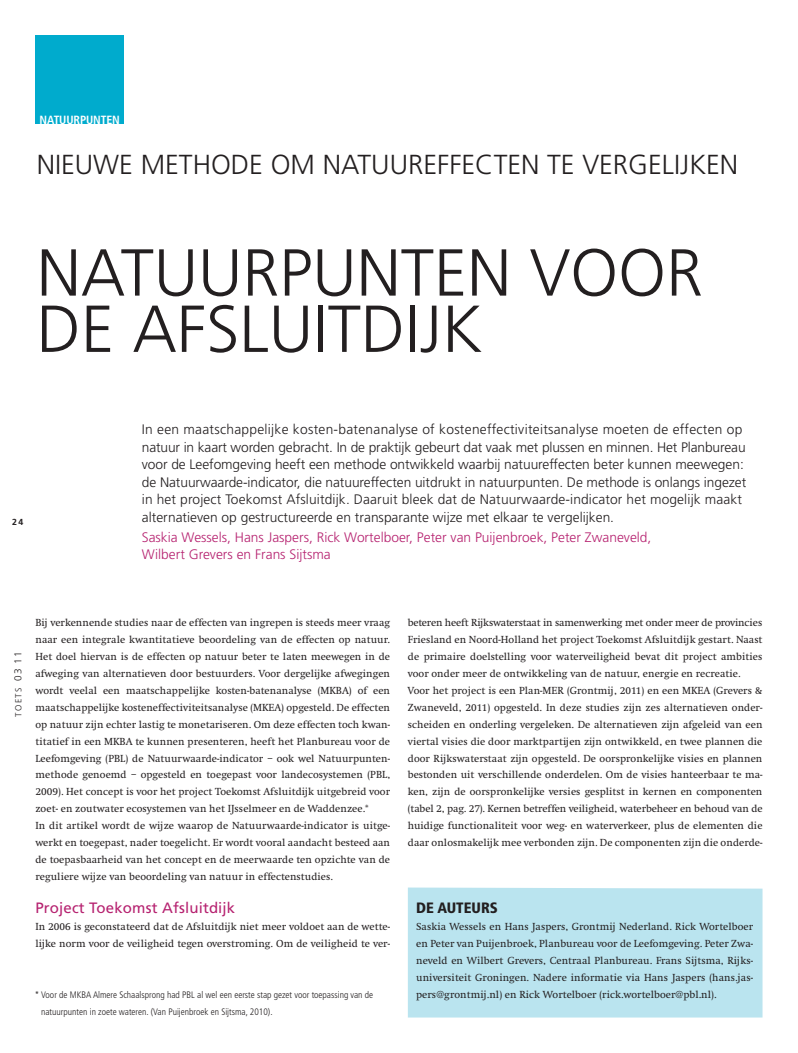
<style>
.page{position:relative;width:798px;height:1053px;background:#fff}
.page>*{position:absolute;margin:0;border:0;box-sizing:border-box;transform-origin:0 0}
._02_Kop{font:300 66.25px "Frutiger";color:#231f20}
._01_chapeau{font:300 27.5px "Frutiger";color:#231f20}
._05_tussenkop{font:15px "Frutiger";letter-spacing:.01em;color:#b62270}
._12_kaderkop{font:900 condensed 15px "Frutiger";color:#231f20}
._03_intro{font:300 13.75px/17.5px "Frutiger";color:#231f20}
._04_auteur{font:300 13.75px/16.9px "Frutiger";color:#b62270}
._00_rubriek{font:700 condensed 11.88px "Frutiger";letter-spacing:-.01em;color:#fff}
._06_broodtekst{font:10.62px/16.9px "Swift";letter-spacing:.005em;color:#231f20;text-align:justify}
._06_bijschrift{font:300 condensed 9.38px/16.9px "Frutiger";color:#231f20}
.t1{font:300 8.75px "Frutiger";letter-spacing:.14em;color:#231f20}
.t2{font:700 8.75px "Frutiger";color:#231f20}
.s1{font-size:10px}
</style>
<div class="page">
<div style="left:35px;top:35px;width:89px;height:89px;background:#00abcd"></div>
<div style="left:408px;top:887px;width:354px;height:130px;background:#bae4ef"></div>
<p class="_00_rubriek" style="left:40px;top:113px;width:82px">NATUURPUNTEN</p>
<p class="_01_chapeau" style="left:37px;top:149px;width:145px">Nieuwe methodeo</p>
<p class="_01_chapeau" style="left:290px;top:149px;width:40px">m nat</p>
<p class="_01_chapeau" style="left:371px;top:149px;width:51px">uureffe</p>
<p class="_01_chapeau" style="left:475px;top:149px;width:31px">ctente</p>
<p class="_01_chapeau" style="left:582px;top:149px;width:31px">vergelij</p>
<p class="_01_chapeau" style="left:689px;top:149px;width:32px">ken</p>
<p class="_02_Kop" style="left:37px;top:235px;width:351px">Natuurpunten</p>
<p class="_02_Kop" style="left:529px;top:235px;width:74px">voor</p>
<p class="_02_Kop" style="left:37px;top:291px;width:301px">de Afsluitdij</p>
<p class="_02_Kop" style="left:442px;top:291px;width:42px">k</p>
<p class="t2" style="left:12px;top:517px;width:12px">24</p>
<p class="_03_intro" style="left:142px;top:421px;width:606px">In een maatschappelijke kosten-batenanalyse of kosteneffectiviteitsanalyse moeten de effecten op natuur in kaart worden gebracht. In de praktijk gebeurt dat vaak met plussen en minnen. Het Planbureau voor de Leefomgeving heeft een methode ontwikkeld waarbij natuureffecten beter kunnen meewegen: de Natuurwaarde-indicator, die natuureffecten uitdrukt in natuurpunten. De methode is onlangs ingezet in het project Toekomst Afsluitdijk. Daaruit bleek dat de Natuurwaarde-indicator het mogelijk maakt alternatieven op gestructureerde en transparante wijze met elkaar te vergelijken.</p>
<p class="_04_auteur" style="left:142px;top:529px;width:511px">Saskia Wessels, Hans Jaspers, Rick Wortelboer, Peter van Puijenbroek, Peter Zwaneveld,<br>Wilbert Grevers en Frans Sijtsma</p>
<p class="t1" style="left:13px;top:716px;width:67px;rotate:-90deg">TOETS <span class="s1">03 11</span></p>
<p class="_06_broodtekst" style="left:35px;top:614px;width:356px">Bij verkennende studies naar de effecten van ingrepen is steeds meer vraag naar een integrale kwantitatieve beoordeling van de effecten op natuur.<br>Het doel hiervan is de effecten op natuur beter te laten meewegen in de afweging van alternatieven door bestuurders. Voor dergelijke afwegingen wordt veelal een maatschappelijke kosten-batenanalyse (MKBA) of een maatschappelijke kosteneffectiviteitsanalyse (MKEA) opgesteld. De effecten op natuur zijn echter lastig te monetariseren. Om deze effecten toch kwan&shy;titatief in een MKBA te kunnen presenteren, heeft het Planbureau voor de Leefomgeving (PBL) de Natuurwaarde-indicator – ook wel Natuurpunten&shy;methode genoemd – opgesteld en toegepast voor landecosystemen (PBL, 2009). Het concept is voor het project Toekomst Afsluitdijk uitgebreid voor zoet- en zoutwater ecosystemen van het IJsselmeer en de Waddenzee.*</p>
<p class="_06_broodtekst" style="left:35px;top:817px;width:356px">In dit artikel wordt de wijze waarop de Natuurwaarde-indicator is uitge&shy;werkt en toegepast, nader toegelicht. Er wordt vooral aandacht besteed aan de toepasbaarheid van het concept en de meerwaarde ten opzichte van de reguliere wijze van beoordeling van natuur in effectenstudies.</p>
<p class="_05_tussenkop" style="left:35px;top:899px;width:201px">Project Toekomst Afsluitdijk</p>
<p class="_06_broodtekst" style="left:35px;top:918px;width:356px">In 2006 is geconstateerd dat de Afsluitdijk niet meer voldoet aan de wette&shy;lijke norm voor de veiligheid tegen overstroming. Om de veiligheid te ver-</p>
<p class="_06_bijschrift" style="left:41px;top:986px;width:333px;text-indent:-6px">* Voor de MKBA Almere Schaalsprong had PBL al wel een eerste stap gezet voor toepassing van de natuurpunten in zoete wateren. (Van Puijenbroek en Sijtsma, 2010).</p>
<p class="_06_broodtekst" style="left:407px;top:614px;width:356px">beteren heeft Rijkswaterstaat in samenwerking met onder meer de provincies Friesland en Noord-Holland het project Toekomst Afsluitdijk gestart. Naast de primaire doelstelling voor waterveiligheid bevat dit project ambities voor onder meer de ontwikkeling van de natuur, energie en recreatie.</p>
<p class="_06_broodtekst" style="left:407px;top:682px;width:356px">Voor het project is een Plan-MER (Grontmij, 2011) en een MKEA (Grevers &amp; Zwaneveld, 2011) opgesteld. In deze studies zijn zes alternatieven onder&shy;scheiden en onderling vergeleken. De alternatieven zijn afgeleid van een viertal visies die door marktpartijen zijn ontwikkeld, en twee plannen die door Rijkswaterstaat zijn opgesteld. De oorspronkelijke visies en plannen bestonden uit verschillende onderdelen. Om de visies hanteerbaar te ma&shy;ken, zijn de oorspronkelijke versies gesplitst in kernen en componenten (tabel 2, pag. 27). Kernen betreffen veiligheid, waterbeheer en behoud van de huidige functionaliteit voor weg- en waterverkeer, plus de elementen die daar onlosmakelijk mee verbonden zijn. De componenten zijn die onderde-</p>
<p class="_12_kaderkop" style="left:416px;top:899px;width:83px">DE AUTEUrS</p>
<p class="_06_broodtekst" style="left:416px;top:918px;width:338px">Saskia Wessels en Hans Jaspers, Grontmij Nederland. Rick Wortelboer en Peter van Puijenbroek, Planbureau voor de Leefomgeving. Peter Zwa&shy;neveld en Wilbert Grevers, Centraal Planbureau. Frans Sijtsma, Rijks&shy;universiteit Groningen. Nadere informatie via Hans Jaspers (hans.jas&shy;pers@grontmij.nl) en Rick Wortelboer (rick.wortelboer@pbl.nl).</p>
</div>
